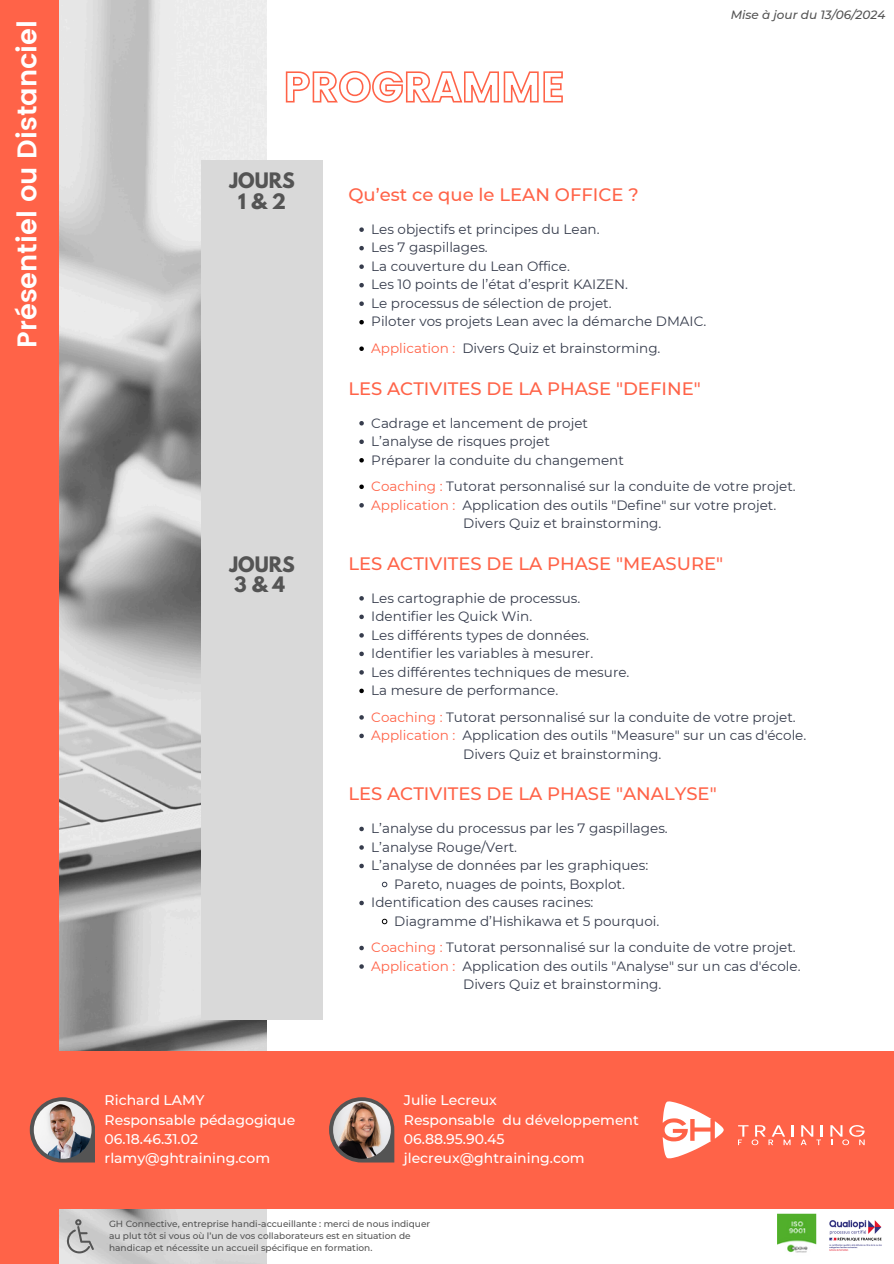
<style>
.page{position:relative;width:894px;height:1264px;background:#fff}
.page>*{position:absolute;margin:0;border:0;box-sizing:border-box;transform-origin:0 0}
.t1{font:600 27px "Poppins";color:#fff}
.t2{font:700 18.9px/20.2px "League Spartan";color:#545454;text-align:center}
.t3{font:500 18px "Montserrat";color:#ff6348}
.t4{font:500 13.95px/19.2px "Montserrat";color:#fff}
.t5{font:13.5px/18.5px "Montserrat";color:#363c4c}
.t6{font:13.5px "Montserrat";color:#ff6348}
.t7{font:italic 500 12px "Montserrat";color:#545454}
.t8{font:500 9px/12px "Montserrat";color:#545454}
.s1{color:#ff6348}
</style>
<div class="page">
<img style="left:58px;top:0;width:209px;height:1263px">
<div style="left:0;top:0;width:58px;height:1263px;background:#ff6348"></div>
<div style="left:201px;top:161px;width:121px;height:858px;background:#d9d9d9"></div>
<svg style="left:285px;top:71px;width:278px;height:32px"></svg>
<svg style="left:359px;top:227px;width:5px;height:5px"></svg>
<svg style="left:359px;top:246px;width:5px;height:4px"></svg>
<svg style="left:359px;top:264px;width:5px;height:5px"></svg>
<svg style="left:359px;top:283px;width:5px;height:4px"></svg>
<svg style="left:359px;top:301px;width:5px;height:5px"></svg>
<svg style="left:359px;top:320px;width:5px;height:4px"></svg>
<svg style="left:359px;top:346px;width:5px;height:5px"></svg>
<svg style="left:359px;top:421px;width:5px;height:4px"></svg>
<svg style="left:359px;top:439px;width:5px;height:5px"></svg>
<svg style="left:359px;top:458px;width:5px;height:4px"></svg>
<svg style="left:359px;top:484px;width:5px;height:5px"></svg>
<svg style="left:359px;top:503px;width:5px;height:4px"></svg>
<svg style="left:359px;top:596px;width:5px;height:4px"></svg>
<svg style="left:359px;top:614px;width:5px;height:5px"></svg>
<svg style="left:359px;top:633px;width:5px;height:4px"></svg>
<svg style="left:359px;top:651px;width:5px;height:5px"></svg>
<svg style="left:359px;top:670px;width:5px;height:4px"></svg>
<svg style="left:359px;top:688px;width:5px;height:5px"></svg>
<svg style="left:359px;top:715px;width:5px;height:4px"></svg>
<svg style="left:359px;top:733px;width:5px;height:5px"></svg>
<svg style="left:359px;top:826px;width:5px;height:5px"></svg>
<svg style="left:359px;top:845px;width:5px;height:4px"></svg>
<svg style="left:359px;top:863px;width:5px;height:5px"></svg>
<svg style="left:381px;top:881px;width:6px;height:6px"></svg>
<svg style="left:359px;top:900px;width:5px;height:5px"></svg>
<svg style="left:381px;top:918px;width:6px;height:6px"></svg>
<svg style="left:359px;top:945px;width:5px;height:5px"></svg>
<svg style="left:359px;top:964px;width:5px;height:4px"></svg>
<div style="left:0;top:1051px;width:893px;height:157px;background:#ff6348"></div>
<svg style="left:738px;top:1125px;width:55px;height:20px"></svg>
<svg style="left:800px;top:1125px;width:22px;height:20px"></svg>
<svg style="left:830px;top:1125px;width:34px;height:20px"></svg>
<svg style="left:662px;top:1101px;width:61px;height:57px"></svg>
<svg style="left:30px;top:1097px;width:65px;height:65px"></svg>
<img style="left:34px;top:1100px;width:58px;height:58px;border-radius:50%">
<svg style="left:329px;top:1097px;width:65px;height:65px"></svg>
<img style="left:333px;top:1100px;width:58px;height:58px;border-radius:50%">
<svg style="left:66px;top:1219px;width:28px;height:33px"></svg>
<img style="left:777px;top:1213px;width:38px;height:40px">
<img style="left:829px;top:1220px;width:53px;height:31px">
<h2 class="t1" style="left:11px;top:347px;width:329px;rotate:-90deg">Présentiel ou Distanciel</h2>
<h5 class="t7" style="left:730px;top:8px;width:156px">Mise à jour du 13/06/2024</h5>
<p class="t2" style="left:229px;top:173px;width:67px">JOURS<br>1&amp;2</p>
<p class="t2" style="left:229px;top:556px;width:67px;text-align:left">JOURS<br>3&amp;4</p>
<h6 class="t4" style="left:105px;top:1090px;width:192px">Richard LAMY<br>Responsable pédagogique<br>06.18.46.31.02 rlamy@ghtraining.com</h6>
<h1 class="t3" style="left:348px;top:183px;width:292px">Qu’est ce que le LEAN OFFICE ?</h1>
<h3 class="t5" style="left:371px;top:220px;width:230px">Les objectifs et principes du Lean.</h3>
<h3 class="t5" style="left:371px;top:238px;width:118px">Les 7 gaspillages.</h3>
<h4 class="t5" style="left:371px;top:257px;width:200px">La couverture du Lean Office.</h4>
<p class="t5" style="left:371px;top:275px;width:258px">Les 10 points de l’état d’esprit KAIZEN.</p>
<p class="t5" style="left:371px;top:294px;width:242px">Le processus de sélection de projet.</p>
<p class="t5" style="left:371px;top:312px;width:336px">Piloter vos projets Lean avec la démarche DMAIC.</p>
<p class="t5" style="left:371px;top:339px;width:290px"><span class="s1">Application :</span> Divers Quiz et brainstorming.</p>
<p class="t3" style="left:348px;top:377px;width:354px">LES ACTIVITES DE LA PHASE "DEFINE"</p>
<p class="t5" style="left:371px;top:413px;width:218px">Cadrage et lancement de projet</p>
<h6 class="t5" style="left:371px;top:432px;width:180px">L’analyse de risques projet</h6>
<h3 class="t5" style="left:371px;top:450px;width:254px">Préparer la conduite du changement</h3>
<p class="t5" style="left:371px;top:477px;width:426px"><span class="s1">Coaching :</span> Tutorat personnalisé sur la conduite de votre projet.</p>
<p class="t6" style="left:371px;top:496px;width:85px">Application :</p>
<p class="t5" style="left:462px;top:495px;width:315px">Application des outils "Define" sur votre projet.<br>Divers Quiz et brainstorming.</p>
<p class="t3" style="left:348px;top:552px;width:376px">LES ACTIVITES DE LA PHASE "MEASURE"</p>
<p class="t5" style="left:371px;top:588px;width:210px">Les cartographie de processus.</p>
<p class="t5" style="left:371px;top:607px;width:162px">Identifier les Quick Win.</p>
<h6 class="t5" style="left:371px;top:625px;width:219px">Les différents types de données.</h6>
<h3 class="t5" style="left:371px;top:644px;width:223px">Identifier les variables à mesurer.</h3>
<p class="t5" style="left:371px;top:662px;width:259px">Les différentes techniques de mesure.</p>
<p class="t5" style="left:371px;top:681px;width:188px">La mesure de performance.</p>
<p class="t5" style="left:371px;top:707px;width:426px"><span class="s1">Coaching :</span> Tutorat personnalisé sur la conduite de votre projet.</p>
<p class="t6" style="left:371px;top:727px;width:85px">Application :</p>
<p class="t5" style="left:462px;top:726px;width:345px">Application des outils "Measure" sur un cas d'école.<br>Divers Quiz et brainstorming.</p>
<p class="t3" style="left:348px;top:782px;width:370px">LES ACTIVITES DE LA PHASE "ANALYSE"</p>
<p class="t5" style="left:371px;top:819px;width:298px">L’analyse du processus par les 7 gaspillages.</p>
<p class="t5" style="left:371px;top:837px;width:147px">L’analyse Rouge/Vert.</p>
<p class="t5" style="left:371px;top:856px;width:278px">L’analyse de données par les graphiques:</p>
<h6 class="t5" style="left:394px;top:874px;width:232px">Pareto, nuages de points, Boxplot.</h6>
<h3 class="t5" style="left:371px;top:893px;width:224px">Identification des causes racines:</h3>
<p class="t5" style="left:394px;top:911px;width:266px">Diagramme d’Hishikawa et 5 pourquoi.</p>
<p class="t5" style="left:371px;top:938px;width:426px"><span class="s1">Coaching :</span> Tutorat personnalisé sur la conduite de votre projet.</p>
<p class="t6" style="left:371px;top:957px;width:85px">Application :</p>
<p class="t5" style="left:462px;top:956px;width:339px">Application des outils "Analyse" sur un cas d'école.<br>Divers Quiz et brainstorming.</p>
<p class="t4" style="left:404px;top:1090px;width:236px">Julie Lecreux<br>Responsable du développement<br>06.88.95.90.45 jlecreux@ghtraining.com</p>
<p class="t8" style="left:109px;top:1217px;width:322px">GH Connective, entreprise handi-accueillante : merci de nous indiquer au plut tôt si vous où l’un de vos collaborateurs est en situation de handicap et nécessite un accueil spécifique en formation.</p>
</div>
